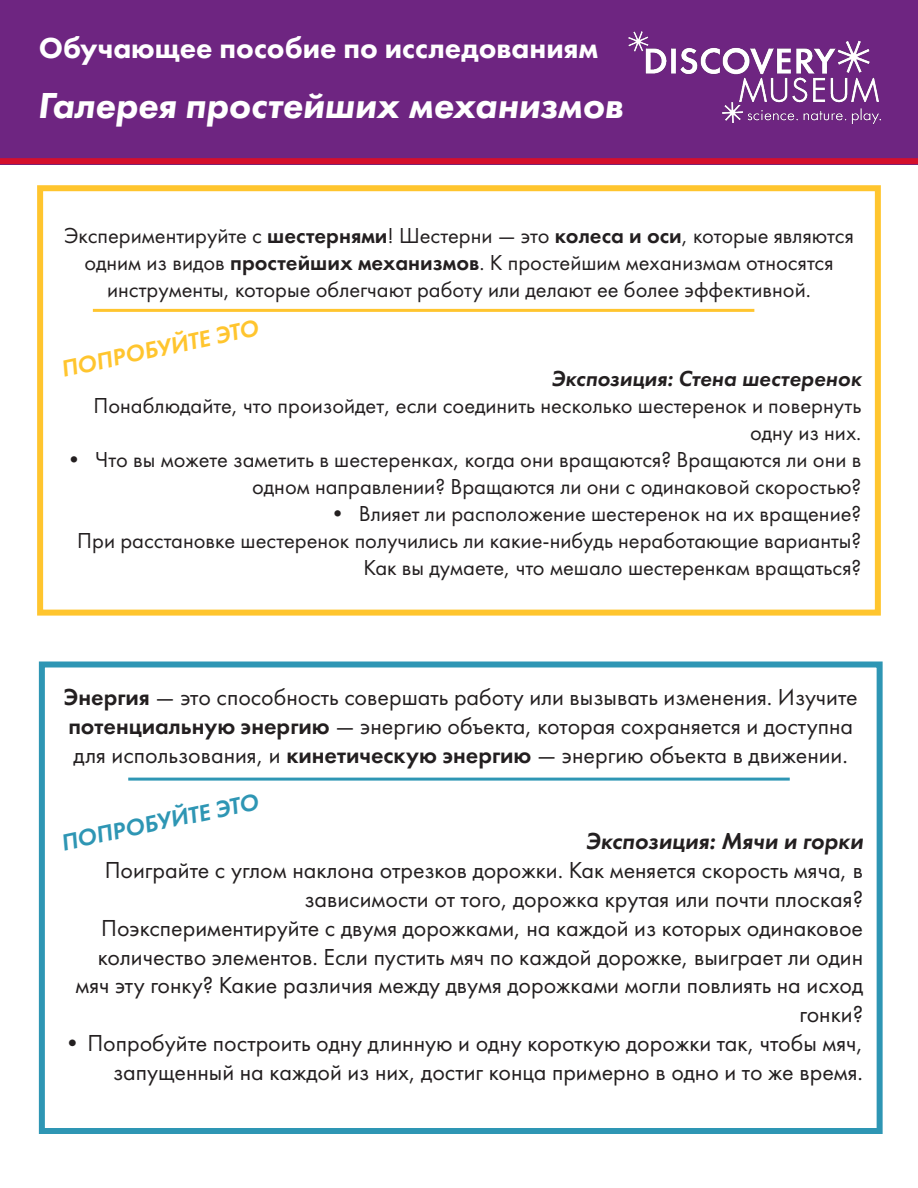
<style>
.page{position:relative;width:918px;height:1188px;background:#fff}
.page>*{position:absolute;margin:0;border:0;box-sizing:border-box;transform-origin:0 0}
.t1{font:italic 800 37.5px "Futura PT";color:#fff}
.t2{font:30px "Futura PT Heavy";color:#fff}
.t3{font:24px/28.8px "Futura PT Book";color:#231f20;text-align:right}
.t4{font:italic 600 24px "Futura PT";color:#231f20}
.t5{font:italic 600 24px "Futura PT";color:#ffc52e}
.t6{font:italic 600 24px "Futura PT";color:#2e96b4}
.t7{font:22.5px/27px "Futura PT Book";color:#231f20;text-align:right}
.t8{font:italic 600 22.5px "Futura PT";color:#231f20}
.s1{font-family:"Futura PT Demi"}
</style>
<div class="page">
<div style="left:0;top:0;width:918px;height:164px;background:#6e2581"></div>
<img style="left:628px;top:31px;width:253px;height:93px">
<div style="left:0;top:158px;width:918px;height:6px;background:#d40f2c"></div>
<div style="left:37px;top:185px;width:844px;height:431px;border:6px solid #ffc52e"></div>
<hr style="left:93px;top:309px;width:661px;height:3px;background:#ffc52e">
<div style="left:39px;top:662px;width:844px;height:472px;border:6px solid #2e96b4"></div>
<hr style="left:128px;top:778px;width:662px;height:3px;background:#2e96b4">
<p class="t2" style="left:39px;top:29px;width:561px">Обучающее пособие по исследованиям</p>
<p class="t1" style="left:38px;top:83px;width:587px">Галерея простейших механизмов</p>
<p class="t7" style="left:64px;top:222px;width:791px;text-align:center">Экспериментируйте с <span class="s1">шестернями</span>! Шестерни — это <span class="s1">колеса и оси</span>, которые являются одним из видов <span class="s1">простейших механизмов</span>. К простейшим механизмам относятся инструменты, которые облегчают работу или делают ее более эффективной.</p>
<p class="t5" style="left:58px;top:354px;width:203px;rotate:-12deg">ПОПРОБУЙТЕ ЭТО</p>
<p class="t8" style="left:551px;top:364px;width:312px">Экспозиция: Стена шестеренок</p>
<p class="t7" style="left:94px;top:391px;width:769px">Понаблюдайте, что произойдет, если соединить несколько шестеренок и повернуть одну из них.</p>
<p class="t7" style="left:63px;top:445px;width:800px">• Что вы можете заметить в шестеренках, когда они вращаются? Вращаются ли они в одном направлении? Вращаются ли они с одинаковой скоростью?</p>
<p class="t7" style="left:327px;top:499px;width:536px">• Влияет ли расположение шестеренок на их вращение?</p>
<p class="t7" style="left:77px;top:526px;width:786px">При расстановке шестеренок получились ли какие-нибудь неработающие варианты?<br>Как вы думаете, что мешало шестеренкам вращаться?</p>
<p class="t3" style="left:64px;top:683px;width:795px;text-align:left"><span class="s1">Энергия</span> — это способность совершать работу или вызывать изменения. Изучите <span class="s1">потенциальную энергию</span> — энергию объекта, которая сохраняется и доступна для использования, и <span class="s1">кинетическую энергию</span> — энергию объекта в движении.</p>
<p class="t6" style="left:58px;top:828px;width:203px;rotate:-12deg">ПОПРОБУЙТЕ ЭТО</p>
<p class="t4" style="left:586px;top:826px;width:279px">Экспозиция: Мячи и горки</p>
<p class="t3" style="left:105px;top:856px;width:760px">Поиграйте с углом наклона отрезков дорожки. Как меняется скорость мяча, в зависимости от того, дорожка крутая или почти плоская?</p>
<p class="t3" style="left:75px;top:913px;width:789px">Поэкспериментируйте с двумя дорожками, на каждой из которых одинаковое количество элементов. Если пустить мяч по каждой дорожке, выиграет ли один мяч эту гонку? Какие различия между двумя дорожками могли повлиять на исход гонки?</p>
<p class="t3" style="left:60px;top:1028px;width:804px">•Попробуйте построить одну длинную и одну короткую дорожки так, чтобы мяч, запущенный на каждой из них, достиг конца примерно в одно и то же время.</p>
</div>
